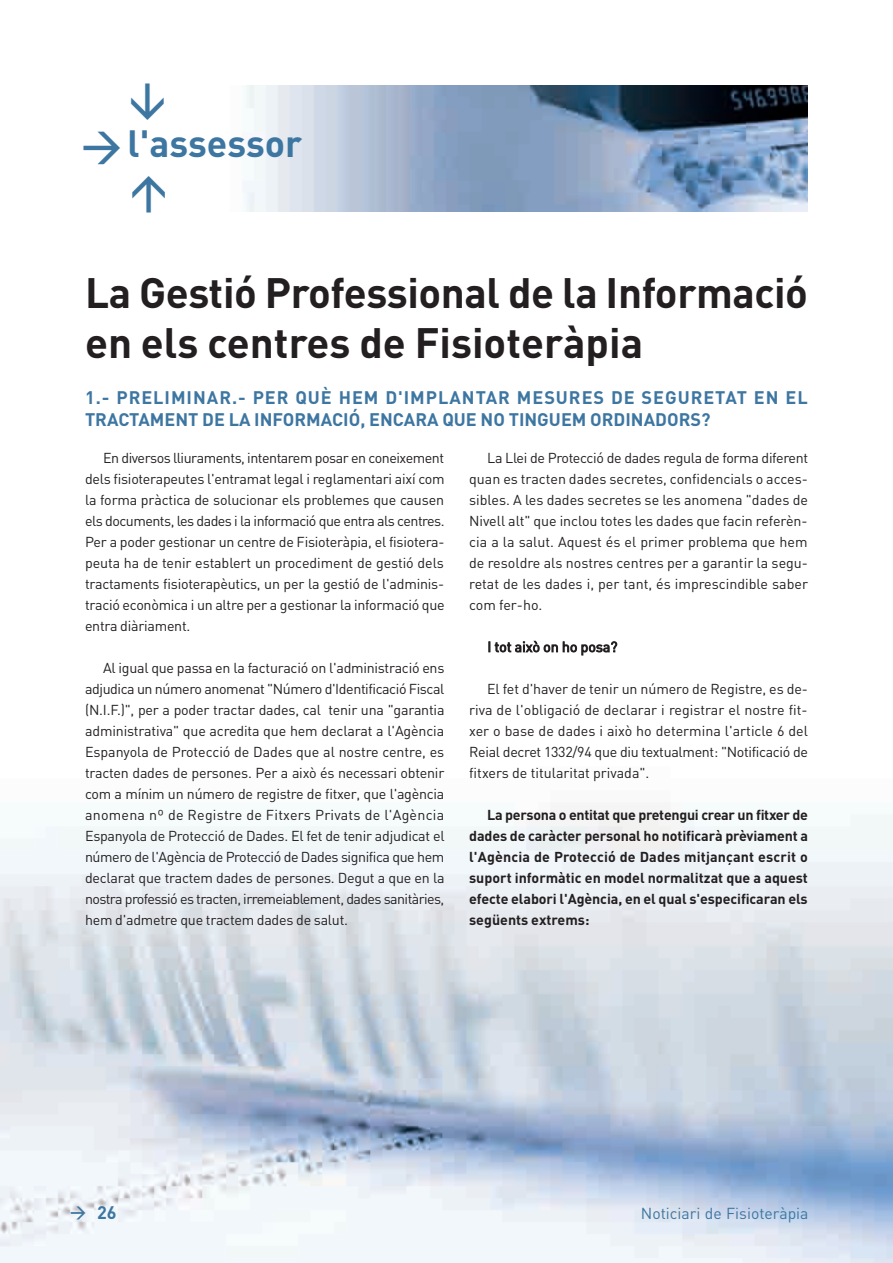
<style>
.page{position:relative;width:893px;height:1263px;background:#fff}
.page>*{position:absolute;margin:0;border:0;box-sizing:border-box;transform-origin:0 0}
.t1{font:700 42px/50.4px "DIN";letter-spacing:-.01em;color:#231f20}
.t2{font:700 37.5px "DIN";color:#3d76a1}
.t3{font:700 18px/21.6px "DIN";color:#3d76a1}
.t4{font:15.75px "DIN";color:#3d76a1}
.t5{font:14.25px/21px "DIN";letter-spacing:-.02em;color:#231f20;text-align:justify}
.t6{font:700 14.25px/21px "DIN";letter-spacing:-.005em;color:#231f20;text-align:justify}
.t7{font:14.25px "DIN";color:#231f20}
</style>
<div class="page">
<img style="left:0;top:211px;width:893px;height:1052px">
<img style="left:243px;top:85px;width:565px;height:126px">
<svg style="left:133px;top:211px;width:32px;height:2px"></svg>
<svg style="left:71px;top:1206px;width:14px;height:13px"></svg>
<h2 class="t2" style="left:128px;top:122px;width:176px">l'assessor</h2>
<h1 class="t1" style="left:85px;top:268px;width:724px">La Gestió Professional de la Informació en els centres de Fisioteràpia</h1>
<p class="t3" style="left:85px;top:387px;width:724px">1.- PRELIMINAR.- PER QUÈ HEM D'IMPLANTAR MESURES DE SEGURETAT EN EL<br>TRACTAMENT DE LA INFORMACIÓ, ENCARA QUE NO TINGUEM ORDINADORS?</p>
<p class="t5" style="left:85px;top:448px;width:361px;text-indent:18px">En diversos lliuraments, intentarem posar en coneixement dels fisioterapeutes l'entramat legal i reglamentari així com la forma pràctica de solucionar els problemes que causen els documents, les dades i la informació que entra als centres.<br>Per a poder gestionar un centre de Fisioteràpia, el fisiotera&shy;peuta ha de tenir establert un procediment de gestió dels tractaments fisioterapèutics, un per la gestió de l'adminis&shy;tració econòmica i un altre per a gestionar la informació que entra diàriament.</p>
<p class="t5" style="left:85px;top:658px;width:361px;text-indent:18px">Al igual que passa en la facturació on l'administració ens adjudica un número anomenat "Número d'Identificació Fiscal (N.I.F.)", per a poder tractar dades, cal tenir una "garantia administrativa" que acredita que hem declarat a l'Agència Espanyola de Protecció de Dades que al nostre centre, es tracten dades de persones. Per a això és necessari obtenir com a mínim un número de registre de fitxer, que l'agència anomena nº de Registre de Fitxers Privats de l'Agència Espanyola de Protecció de Dades. El fet de tenir adjudicat el número de l'Agència de Protecció de Dades significa que hem declarat que tractem dades de persones. Degut a que en la nostra professió es tracten, irremeiablement, dades sanitàries, hem d'admetre que tractem dades de salut.</p>
<p class="t5" style="left:469px;top:448px;width:340px;text-indent:18px">La Llei de Protecció de dades regula de forma diferent quan es tracten dades secretes, confidencials o acces&shy;sibles. A les dades secretes se les anomena "dades de Nivell alt" que inclou totes les dades que facin referèn&shy;cia a la salut. Aquest és el primer problema que hem de resoldre als nostres centres per a garantir la segu&shy;retat de les dades i, per tant, és imprescindible saber com fer-ho.</p>
<p class="t7" style="left:487px;top:639px;width:132px">I tot això on ho posa?</p>
<p class="t5" style="left:469px;top:679px;width:340px;text-indent:18px">El fet d'haver de tenir un número de Registre, es de&shy;riva de l'obligació de declarar i registrar el nostre fit&shy;xer o base de dades i això ho determina l'article 6 del Reial decret 1332/94 que diu textualment: "Notificació de fitxers de titularitat privada".</p>
<p class="t6" style="left:469px;top:805px;width:340px;text-indent:18px">La persona o entitat que pretengui crear un fitxer de dades de caràcter personal ho notificarà prèviament a l'Agència de Protecció de Dades mitjançant escrit o suport informàtic en model normalitzat que a aquest efecte elabori l'Agència, en el qual s'especificaran els següents extrems:</p>
<p class="t3" style="left:97px;top:1202px;width:21px">26</p>
<p class="t4" style="left:641px;top:1204px;width:169px">Noticiari de Fisioteràpia</p>
</div>
